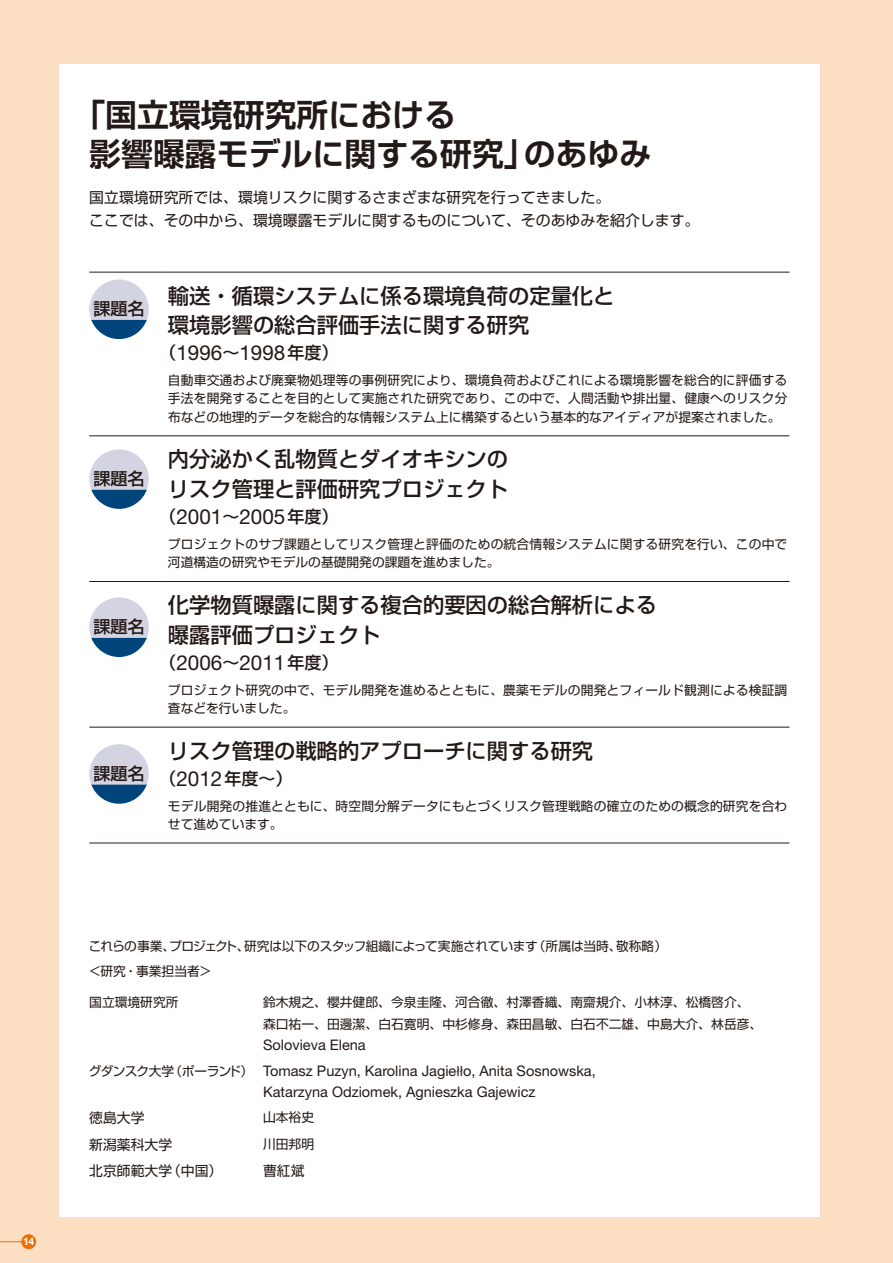
<style>
.page{position:relative;width:893px;height:1263px;background:#fcdec2}
.page>*{position:absolute;margin:0;border:0;box-sizing:border-box;transform-origin:0 0}
.t1{font:700 31.95px/38.2px "Shin Go Pro De";color:#231916}
.t2{font:500 21.3px/29.7px "Shin Go Pro";color:#231916}
.t3{font:20.7px "Helvetica Neue";color:#231916}
.t4{font:500 16.95px "Shin Go Pro";color:#231916}
.t5{font:14.85px/23.4px "Shin Go Pro";color:#231916}
.t6{font:14.55px/25.5px "Helvetica Neue";color:#231916}
.t7{font:13.8px "Shin Go Pro";color:#231916}
.t8{font:12.75px/18.1px "Shin Go Pro";color:#231916}
.t9{font:12.75px/24.8px "Shin Go Pro";letter-spacing:-.025em;color:#231916}
.t10{font:700 10.5px "Helvetica Neue";color:#fff}
.s1{font-family:"Shin Go Pro";font-weight:500;font-size:16.95px}
.s2{font-family:"Helvetica Neue";font-weight:400;font-size:20.7px}
.s3{font-family:"Shin Go Pro";font-size:12.75px}
</style>
<div class="page">
<svg style="left:0;top:1241px;width:21px;height:1px"></svg>
<div style="left:21px;top:1234px;width:15px;height:15px;background:#ed6d00;border-radius:50%"></div>
<div style="left:60px;top:64px;width:760px;height:1152px;background:#fff"></div>
<hr style="left:89px;top:272px;width:77px;height:1px;background:#231916">
<hr style="left:166px;top:272px;width:623px;height:1px;background:#231916">
<hr style="left:89px;top:435px;width:77px;height:1px;background:#231916">
<hr style="left:166px;top:435px;width:623px;height:1px;background:#231916">
<hr style="left:89px;top:581px;width:77px;height:1px;background:#231916">
<hr style="left:166px;top:581px;width:623px;height:1px;background:#231916">
<hr style="left:89px;top:727px;width:77px;height:1px;background:#231916">
<hr style="left:166px;top:727px;width:623px;height:1px;background:#231916">
<hr style="left:89px;top:843px;width:77px;height:1px;background:#231916">
<hr style="left:166px;top:843px;width:623px;height:1px;background:#231916">
<svg style="left:89px;top:279px;width:60px;height:60px"></svg>
<svg style="left:89px;top:449px;width:60px;height:60px"></svg>
<svg style="left:89px;top:597px;width:60px;height:60px"></svg>
<svg style="left:89px;top:744px;width:60px;height:60px"></svg>
<p class="t10" style="left:23px;top:1235px;width:13px">14</p>
<h1 class="t1" style="left:89px;top:92px;width:564px;text-indent:-16px">「国立環境研究所における<br>影響曝露モデルに関する研究」のあゆみ</h1>
<p class="t5" style="left:89px;top:184px;width:612px">国立環境研究所では、環境リスクに関するさまざまな研究を行ってきました。<br>ここでは、その中から、環境曝露モデルに関するものについて、そのあゆみを紹介します。</p>
<h3 class="t4" style="left:94px;top:295px;width:53px">課題名</h3>
<h3 class="t4" style="left:94px;top:465px;width:53px">課題名</h3>
<h3 class="t4" style="left:94px;top:613px;width:53px">課題名</h3>
<h3 class="t4" style="left:94px;top:759px;width:53px">課題名</h3>
<h2 class="t2" style="left:168px;top:278px;width:448px">輸送・循環システムに係る環境負荷の定量化と環境影響の総合評価手法に関する研究</h2>
<h3 class="t3" style="left:159px;top:341px;width:181px"><span class="s1">（</span>1996<span class="s1">～</span>1998<span class="s1">年度）</span></h3>
<p class="t8" style="left:168px;top:370px;width:621px;text-align:justify">自動車交通および廃棄物処理等の事例研究により、環境負荷およびこれによる環境影響を総合的に評価する手法を開発することを目的として実施された研究であり、この中で、人間活動や排出量、健康へのリスク分布などの地理的データを総合的な情報システム上に構築するという基本的なアイディアが提案されました。</p>
<h2 class="t2" style="left:168px;top:442px;width:342px">内分泌かく乱物質とダイオキシンのリスク管理と評価研究プロジェクト</h2>
<h3 class="t3" style="left:159px;top:504px;width:181px"><span class="s1">（</span>2001<span class="s1">～</span>2005<span class="s1">年度）</span></h3>
<p class="t8" style="left:168px;top:534px;width:621px">プロジェクトのサブ課題としてリスク管理と評価のための統合情報システムに関する研究を行い、この中で河道構造の研究やモデルの基礎開発の課題を進めました。</p>
<h2 class="t2" style="left:168px;top:587px;width:490px">化学物質曝露に関する複合的要因の総合解析による曝露評価プロジェクト</h2>
<h3 class="t3" style="left:159px;top:650px;width:181px"><span class="s1">（</span>2006<span class="s1">～</span>2011<span class="s1">年度）</span></h3>
<p class="t8" style="left:168px;top:679px;width:621px">プロジェクト研究の中で、モデル開発を進めるとともに、農薬モデルの開発とフィールド観測による検証調査などを行いました。</p>
<h2 class="t2" style="left:168px;top:733px;width:427px">リスク管理の戦略的アプローチに関する研究</h2>
<h3 class="t4" style="left:159px;top:764px;width:135px">（<span class="s2">2012</span>年度～）</h3>
<p class="t8" style="left:168px;top:795px;width:621px">モデル開発の推進とともに、時空間分解データにもとづくリスク管理戦略の確立のための概念的研究を合わせて進めています。</p>
<p class="t9" style="left:89px;top:932px;width:580px">これらの事業、プロジェクト、研究は以下のスタッフ組織によって実施されています（所属は当時、敬称略）＜研究・事業担当者＞</p>
<p class="t8" style="left:89px;top:992px;width:91px">国立環境研究所</p>
<p class="t8" style="left:263px;top:990px;width:501px;line-height:21.3px">鈴木規之、櫻井健郎、今泉圭隆、河合徹、村澤香織、南齋規介、小林淳、松橋啓介、森口祐一、田邊潔、白石寛明、中杉修身、森田昌敏、白石不二雄、中島大介、林岳彦、</p>
<p class="t6" style="left:89px;top:1032px;width:509px;text-indent:174px">Solovieva Elena<br><span class="s3">グダンスク大学（ポーランド）</span> Tomasz Puzyn, Karolina Jagie<span class="s3">łł</span>o, Anita Sosnowska,</p>
<p class="t6" style="left:263px;top:1079px;width:274px">Katarzyna Odziomek, Agnieszka Gajewicz</p>
<p class="t7" style="left:89px;top:1107px;width:57px">徳島大学</p>
<p class="t8" style="left:263px;top:1107px;width:53px">山本裕史</p>
<p class="t7" style="left:89px;top:1133px;width:84px">新潟薬科大学</p>
<p class="t8" style="left:263px;top:1133px;width:53px">川田邦明</p>
<p class="t7" style="left:89px;top:1160px;width:135px">北京師範大学（中国）</p>
<p class="t7" style="left:263px;top:1160px;width:43px">曹紅斌</p>
</div>
